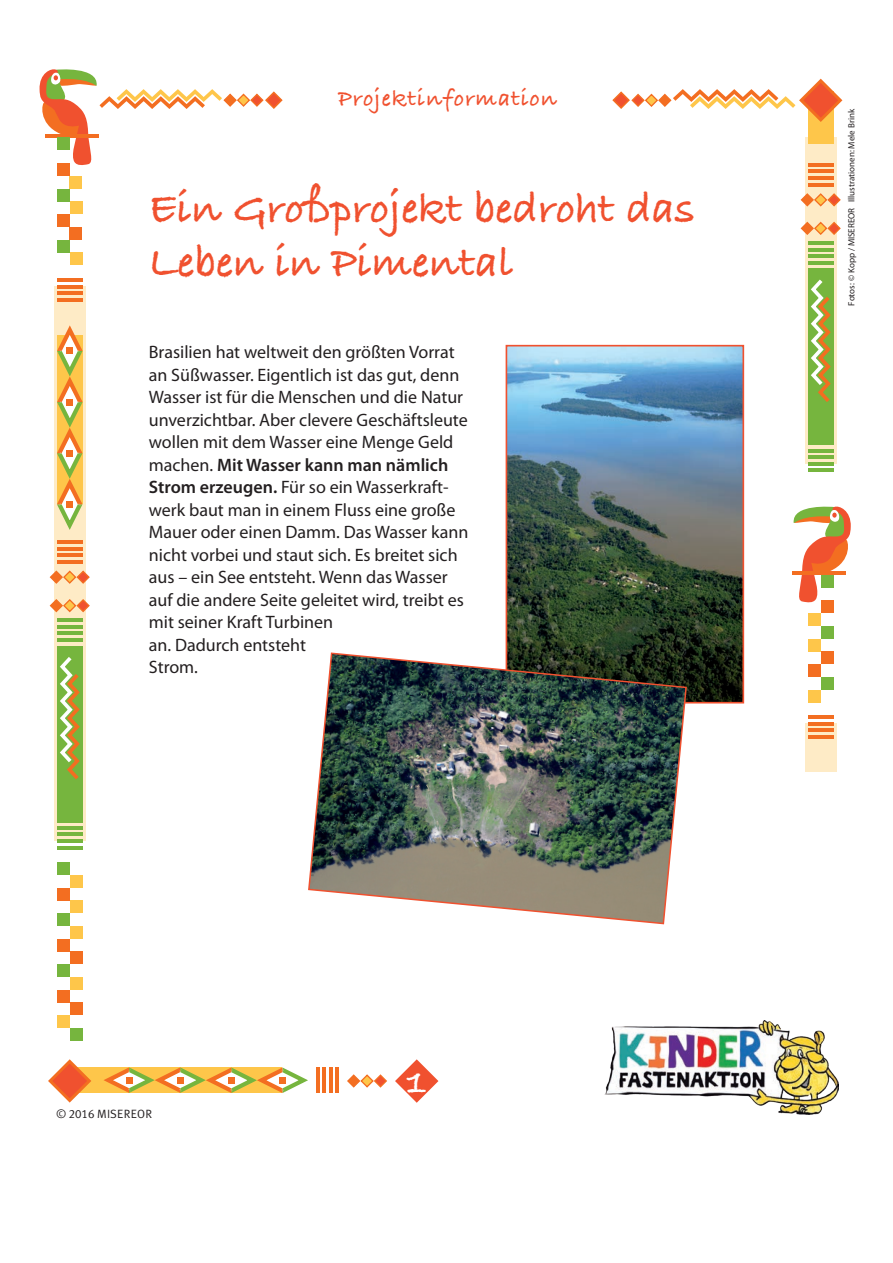
<style>
.page{position:relative;width:893px;height:1263px;background:#fff}
.page>*{position:absolute;margin:0;border:0;box-sizing:border-box;transform-origin:0 0}
.t1{font:45px/54px "Bradley Hand ITCTT Bold";color:#f0512f}
.t2{font:38.25px "Bradley Hand ITCTT Bold";color:#fff}
.t3{font:24px "Bradley Hand ITCTT Bold";letter-spacing:.04em;color:#f0512f}
.t4{font:18px/22.5px "Myriad Pro";color:#231f20}
.t5{font:12px "Meta Plus Normal";letter-spacing:.015em;color:#231f20}
.t6{font:9px "Myriad Pro";color:#231f20}
.s1{font-weight:600}
.s2{font-family:"Meta Plus Normal Caps"}
</style>
<div class="page">
<div style="left:54px;top:286px;width:31px;height:555px;background:#feebc6"></div>
<div style="left:57px;top:646px;width:25px;height:176px;background:#76b53e"></div>
<svg style="left:60px;top:657px;width:20px;height:123px"></svg>
<hr style="left:57px;top:540px;width:25px;height:4px;background:#f36e21">
<hr style="left:57px;top:547px;width:25px;height:3px;background:#f36e21">
<hr style="left:57px;top:553px;width:25px;height:4px;background:#f36e21">
<hr style="left:57px;top:560px;width:25px;height:4px;background:#f36e21">
<hr style="left:57px;top:618px;width:25px;height:4px;background:#76b53e">
<hr style="left:57px;top:625px;width:25px;height:4px;background:#76b53e">
<hr style="left:57px;top:632px;width:25px;height:3px;background:#76b53e">
<hr style="left:57px;top:638px;width:25px;height:4px;background:#76b53e">
<hr style="left:57px;top:826px;width:25px;height:4px;background:#76b53e">
<hr style="left:57px;top:832px;width:25px;height:4px;background:#76b53e">
<hr style="left:57px;top:839px;width:25px;height:4px;background:#76b53e">
<hr style="left:57px;top:846px;width:25px;height:3px;background:#76b53e">
<svg style="left:49px;top:569px;width:41px;height:16px"></svg>
<svg style="left:49px;top:598px;width:41px;height:15px"></svg>
<svg style="left:347px;top:1074px;width:40px;height:14px"></svg>
<div style="left:57px;top:163px;width:13px;height:13px;background:#f36e21"></div>
<div style="left:57px;top:189px;width:13px;height:12px;background:#76b53e"></div>
<div style="left:57px;top:214px;width:13px;height:13px;background:#f36e21"></div>
<div style="left:57px;top:240px;width:13px;height:12px;background:#76b53e"></div>
<div style="left:70px;top:176px;width:12px;height:13px;background:#fec64a"></div>
<div style="left:70px;top:201px;width:12px;height:13px;background:#fec64a"></div>
<div style="left:70px;top:227px;width:12px;height:13px;background:#f36e21"></div>
<div style="left:70px;top:252px;width:12px;height:13px;background:#fec64a"></div>
<hr style="left:57px;top:278px;width:25px;height:4px;background:#f36e21">
<hr style="left:57px;top:285px;width:25px;height:3px;background:#f36e21">
<hr style="left:57px;top:291px;width:25px;height:4px;background:#f36e21">
<hr style="left:57px;top:298px;width:25px;height:3px;background:#f36e21">
<div style="left:805px;top:138px;width:31px;height:326px;background:#feebc6"></div>
<div style="left:808px;top:91px;width:25px;height:53px;background:#fec64a"></div>
<div style="left:808px;top:269px;width:25px;height:176px;background:#76b53e"></div>
<svg style="left:811px;top:279px;width:20px;height:123px"></svg>
<hr style="left:808px;top:163px;width:25px;height:4px;background:#f36e21">
<hr style="left:808px;top:170px;width:25px;height:3px;background:#f36e21">
<hr style="left:808px;top:176px;width:25px;height:4px;background:#f36e21">
<hr style="left:808px;top:183px;width:25px;height:3px;background:#f36e21">
<hr style="left:808px;top:241px;width:25px;height:4px;background:#76b53e">
<hr style="left:808px;top:248px;width:25px;height:3px;background:#76b53e">
<hr style="left:808px;top:254px;width:25px;height:4px;background:#76b53e">
<hr style="left:808px;top:261px;width:25px;height:3px;background:#76b53e">
<hr style="left:808px;top:449px;width:25px;height:3px;background:#76b53e">
<hr style="left:808px;top:455px;width:25px;height:4px;background:#76b53e">
<hr style="left:808px;top:462px;width:25px;height:3px;background:#76b53e">
<hr style="left:808px;top:468px;width:25px;height:4px;background:#76b53e">
<svg style="left:800px;top:192px;width:41px;height:15px"></svg>
<svg style="left:800px;top:221px;width:41px;height:15px"></svg>
<svg style="left:39px;top:69px;width:244px;height:96px"></svg>
<div style="left:69px;top:1067px;width:213px;height:26px;background:#fec64a"></div>
<svg style="left:793px;top:506px;width:58px;height:97px"></svg>
<hr style="left:792px;top:571px;width:53px;height:4px;background:#f36e21">
<div style="left:821px;top:575px;width:12px;height:13px;background:#76b53e"></div>
<div style="left:821px;top:600px;width:12px;height:13px;background:#f36e21"></div>
<div style="left:821px;top:626px;width:12px;height:13px;background:#76b53e"></div>
<div style="left:821px;top:651px;width:12px;height:13px;background:#f36e21"></div>
<div style="left:821px;top:677px;width:12px;height:13px;background:#76b53e"></div>
<div style="left:808px;top:613px;width:13px;height:13px;background:#fec64a"></div>
<div style="left:808px;top:639px;width:13px;height:12px;background:#fec64a"></div>
<div style="left:808px;top:664px;width:13px;height:13px;background:#f36e21"></div>
<div style="left:808px;top:690px;width:13px;height:12px;background:#fec64a"></div>
<div style="left:805px;top:724px;width:31px;height:48px;background:#feebc6"></div>
<hr style="left:808px;top:715px;width:25px;height:4px;background:#f36e21">
<hr style="left:808px;top:722px;width:25px;height:4px;background:#f36e21">
<hr style="left:808px;top:728px;width:25px;height:4px;background:#f36e21">
<hr style="left:808px;top:735px;width:25px;height:4px;background:#f36e21">
<hr style="left:316px;top:1067px;width:3px;height:26px;background:#f36e21">
<hr style="left:322px;top:1067px;width:4px;height:26px;background:#f36e21">
<hr style="left:329px;top:1067px;width:4px;height:26px;background:#f36e21">
<hr style="left:336px;top:1067px;width:3px;height:26px;background:#f36e21">
<div style="left:57px;top:862px;width:13px;height:13px;background:#76b53e"></div>
<div style="left:57px;top:888px;width:13px;height:12px;background:#f36e21"></div>
<div style="left:57px;top:913px;width:13px;height:13px;background:#76b53e"></div>
<div style="left:57px;top:939px;width:13px;height:12px;background:#f36e21"></div>
<div style="left:57px;top:964px;width:13px;height:13px;background:#76b53e"></div>
<div style="left:70px;top:875px;width:12px;height:13px;background:#fec64a"></div>
<div style="left:70px;top:900px;width:12px;height:13px;background:#fec64a"></div>
<div style="left:70px;top:926px;width:12px;height:13px;background:#fec64a"></div>
<div style="left:70px;top:951px;width:12px;height:13px;background:#f36e21"></div>
<div style="left:70px;top:977px;width:12px;height:13px;background:#fec64a"></div>
<div style="left:70px;top:1002px;width:12px;height:13px;background:#f36e21"></div>
<div style="left:70px;top:1028px;width:12px;height:13px;background:#76b53e"></div>
<div style="left:57px;top:990px;width:13px;height:12px;background:#f36e21"></div>
<div style="left:57px;top:1015px;width:13px;height:13px;background:#fec64a"></div>
<svg style="left:57px;top:325px;width:26px;height:205px;background:#e8c06a"></svg>
<svg style="left:104px;top:1067px;width:204px;height:26px"></svg>
<svg style="left:395px;top:1059px;width:43px;height:44px"></svg>
<svg style="left:612px;top:78px;width:231px;height:46px"></svg>
<svg style="left:48px;top:1059px;width:43px;height:44px"></svg>
<img style="left:605px;top:1021px;width:234px;height:94px">
<img style="left:509px;top:348px;width:232px;height:352px">
<div style="left:506px;top:345px;width:238px;height:358px;border:2px solid #f0512f"></div>
<img style="left:308px;top:652px;width:380px;height:273px">
<h3 class="t3" style="left:338px;top:80px;width:220px">Projektinformation</h3>
<h1 class="t1" style="left:149px;top:179px;width:548px">Ein Großprojekt bedroht das<br>Leben in Pimental</h1>
<p class="t4" style="left:149px;top:341px;width:321px">Brasilien hat weltweit den größten Vorrat an Süßwasser. Eigentlich ist das gut, denn Wasser ist für die Menschen und die Natur unverzichtbar. Aber clevere Geschäftsleute wollen mit dem Wasser eine Menge Geld machen. <span class="s1">Mit Wasser kann man nämlich Strom erzeugen.</span> Für so ein Wasserkraft&shy;werk baut man in einem Fluss eine große Mauer oder einen Damm. Das Wasser kann nicht vorbei und staut sich. Es breitet sich aus – ein See entsteht. Wenn das Wasser auf die andere Seite geleitet wird, treibt es mit seiner Kraft Turbinen<br>an. Dadurch entsteht<br>Strom.</p>
<p class="t6" style="left:846px;top:306px;width:198px;rotate:-90deg">Fotos: © Kopp / MISEREOR Illustrationen: Mele Brink</p>
<p class="t5" style="left:56px;top:1107px;width:97px">© <span class="s2">2016</span> MISEREOR</p>
<h2 class="t2" style="left:407px;top:1052px;width:22px">1</h2>
</div>
